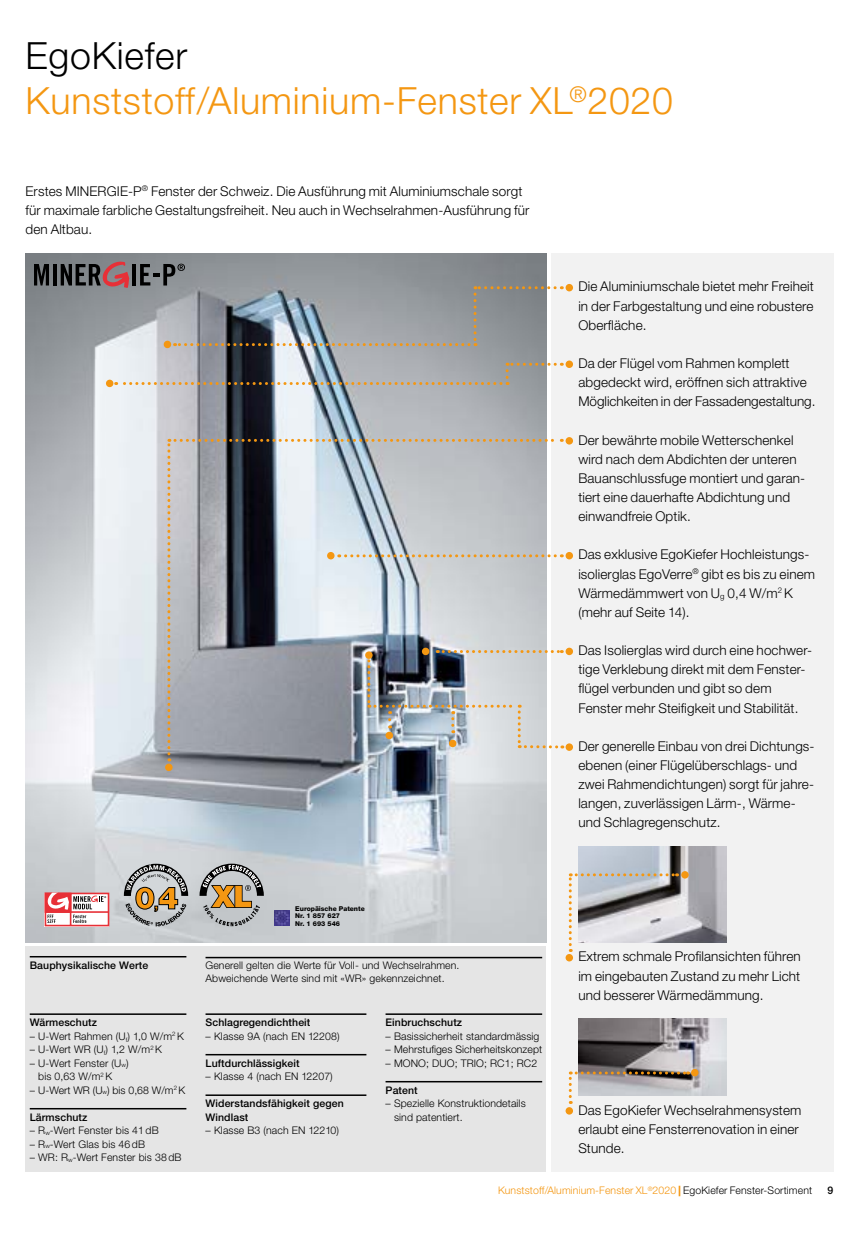
<style>
.page{position:relative;width:859px;height:1238px;background:#fff}
.page>*{position:absolute;margin:0;border:0;box-sizing:border-box;transform-origin:0 0}
.t1{font:300 37.5px/45px "Helvetica Neue LT Std";letter-spacing:.02em;color:#f49712}
.t2{font:300 13.5px/19.2px "Helvetica Neue LT Std";letter-spacing:.01em;color:#000}
.t3{font:300 10.5px/13.5px "Helvetica Neue LT Std";letter-spacing:.01em;color:#000}
.t4{font:500 10.5px/13.5px "Helvetica Neue LT Std";letter-spacing:.01em;color:#000}
.t5{font:300 10.5px "Helvetica Neue LT Std";letter-spacing:.01em;color:#f49712}
.t6{font:800 6.6px/7.6px "Helvetica Neue";color:#000}
.s1{color:#000}
.s2{font-size:6.15px}
.s3{font-weight:800}
</style>
<div class="page">
<div style="left:551px;top:253px;width:282px;height:918px;background:#f2f2f2"></div>
<div style="left:26px;top:946px;width:520px;height:225px;background:#e5e5e5"></div>
<img style="left:26px;top:253px;width:520px;height:689px">
<img style="left:579px;top:846px;width:148px;height:96px">
<img style="left:579px;top:1018px;width:148px;height:77px">
<img style="left:275px;top:910px;width:15px;height:15px">
<div style="left:566px;top:284px;width:7px;height:7px;background:#f49712;border-radius:50%"></div>
<div style="left:566px;top:360px;width:7px;height:8px;background:#f49712;border-radius:50%"></div>
<div style="left:566px;top:437px;width:7px;height:7px;background:#f49712;border-radius:50%"></div>
<div style="left:566px;top:552px;width:7px;height:7px;background:#f49712;border-radius:50%"></div>
<div style="left:566px;top:647px;width:7px;height:8px;background:#f49712;border-radius:50%"></div>
<div style="left:566px;top:743px;width:7px;height:7px;background:#f49712;border-radius:50%"></div>
<div style="left:566px;top:953px;width:7px;height:8px;background:#f49712;border-radius:50%"></div>
<div style="left:566px;top:1107px;width:7px;height:7px;background:#f49712;border-radius:50%"></div>
<svg style="left:45px;top:892px;width:64px;height:34px"></svg>
<svg style="left:124px;top:863px;width:64px;height:63px;background:#a7a196"></svg>
<svg style="left:200px;top:863px;width:64px;height:63px;background:#a8a092"></svg>
<div style="left:681px;top:871px;width:8px;height:7px;background:#f49712;border-radius:50%"></div>
<div style="left:691px;top:1068px;width:7px;height:8px;background:#f49712;border-radius:50%"></div>
<svg style="left:569px;top:873px;width:108px;height:78px"></svg>
<svg style="left:569px;top:1071px;width:120px;height:32px"></svg>
<div style="left:165px;top:763px;width:8px;height:8px;background:#f49712;border-radius:50%"></div>
<svg style="left:116px;top:363px;width:439px;height:22px;background:#a6a5a5"></svg>
<div style="left:106px;top:379px;width:7px;height:8px;background:#f49712;border-radius:50%"></div>
<div style="left:164px;top:341px;width:7px;height:7px;background:#f49712;border-radius:50%"></div>
<svg style="left:167px;top:439px;width:396px;height:322px;background:#abafb4"></svg>
<hr style="left:30px;top:1013px;width:156px;height:1px;background:#000">
<hr style="left:30px;top:1107px;width:156px;height:2px;background:#000">
<hr style="left:30px;top:955px;width:156px;height:2px;background:#000">
<hr style="left:206px;top:1013px;width:160px;height:1px;background:#000">
<hr style="left:206px;top:1053px;width:160px;height:2px;background:#000">
<hr style="left:206px;top:1094px;width:160px;height:1px;background:#000">
<hr style="left:386px;top:1013px;width:156px;height:1px;background:#000">
<hr style="left:386px;top:1080px;width:156px;height:2px;background:#000">
<hr style="left:206px;top:956px;width:336px;height:2px;background:#000">
<svg style="left:34px;top:264px;width:15px;height:21px"></svg>
<hr style="left:53px;top:264px;width:4px;height:21px;background:#000">
<hr style="left:132px;top:264px;width:4px;height:21px;background:#000">
<svg style="left:61px;top:261px;width:68px;height:27px;background:#715558"></svg>
<svg style="left:140px;top:264px;width:415px;height:82px;background:#919699"></svg>
<h1 class="t1" style="left:26px;top:33px;width:649px"><span class="s1">EgoKiefer<br></span>Kunststoff/Aluminium-Fenster XL<sup>®</sup>2020</h1>
<p class="t2" style="left:26px;top:181px;width:505px">Erstes MINERGIE-P<sup>®</sup> Fenster der Schweiz. Die Ausführung mit Aluminiumschale sorgt für maximale farbliche Gestaltungsfreiheit. Neu auch in Wechselrahmen-Ausführung für den Altbau.</p>
<p class="t2" style="left:578px;top:277px;width:237px;text-align:justify">Die Aluminiumschale bietet mehr Freiheit in der Farbgestaltung und eine robustere Oberfläche.</p>
<p class="t2" style="left:578px;top:353px;width:239px">Da der Flügel vom Rahmen komplett abgedeckt wird, eröffnen sich attraktive<br>Möglichkeiten in der Fassadengestaltung.</p>
<p class="t2" style="left:578px;top:430px;width:228px">Der bewährte mobile Wetterschenkel wird nach dem Abdichten der unteren Bauanschlussfuge montiert und garan&shy;tiert eine dauerhafte Abdichtung und einwandfreie Optik.</p>
<p class="t2" style="left:578px;top:544px;width:238px">Das exklusive EgoKiefer Hochleistungs&shy;isolierglas EgoVerre<sup>®</sup> gibt es bis zu einem Wärmedämmwert von U<sub>g</sub> 0,4 W/m<sup>2</sup> K (mehr auf Seite 14).</p>
<p class="t2" style="left:578px;top:640px;width:235px">Das Isolierglas wird durch eine hochwer&shy;tige Verklebung direkt mit dem Fenster&shy;flügel verbunden und gibt so dem Fenster mehr Steifigkeit und Stabilität.</p>
<p class="t2" style="left:578px;top:736px;width:238px">Der generelle Einbau von drei Dichtungs&shy;ebenen (einer Flügelüberschlags- und zwei Rahmendichtungen) sorgt für jahre&shy;langen, zuverlässigen Lärm-, Wärme&shy;und Schlagregenschutz.</p>
<p class="t4" style="left:30px;top:958px;width:120px">Bauphysikalische Werte</p>
<p class="t4" style="left:30px;top:1015px;width:69px">Wärmeschutz</p>
<p class="t3" style="left:30px;top:1029px;width:156px">– U-Wert Rahmen (U<sub>f</sub>) 1,0 W/m<sup>2</sup> K</p>
<p class="t3" style="left:30px;top:1042px;width:134px">– U-Wert WR (U<sub>f</sub>) 1,2 W/m<sup>2</sup> K</p>
<p class="t3" style="left:38px;top:1056px;width:92px;text-indent:-9px">– U-Wert Fenster (U<span class="s2">w</span>) bis 0,63 W/m<sup>2</sup> K</p>
<p class="t3" style="left:30px;top:1083px;width:157px">– U-Wert WR (U<span class="s2">w</span>) bis 0,68 W/m<sup>2</sup> K</p>
<p class="t4" style="left:30px;top:1110px;width:59px">Lärmschutz</p>
<p class="t3" style="left:30px;top:1123px;width:130px">– R<span class="s2">w</span>-Wert Fenster bis 41 dB</p>
<p class="t3" style="left:30px;top:1137px;width:117px">– R<span class="s2">w</span>-Wert Glas bis 46 dB</p>
<p class="t3" style="left:30px;top:1150px;width:153px">– WR: R<span class="s2">w</span>-Wert Fenster bis 38 dB</p>
<p class="t6" style="left:295px;top:904px;width:71px">Europäische Patente<br>Nr. 1 857 627<br>Nr. 1 693 546</p>
<p class="t3" style="left:206px;top:958px;width:255px">Generell gelten die Werte für Voll- und Wechselrahmen.<br>Abweichende Werte sind mit «WR» gekennzeichnet.</p>
<p class="t4" style="left:206px;top:1015px;width:106px">Schlagregendichtheit</p>
<p class="t3" style="left:206px;top:1029px;width:136px">– Klasse 9A (nach EN 12208)</p>
<p class="t4" style="left:206px;top:1056px;width:96px">Luftdurchlässigkeit</p>
<p class="t3" style="left:206px;top:1069px;width:129px">– Klasse 4 (nach EN 12207)</p>
<p class="t4" style="left:206px;top:1096px;width:140px">Widerstandsfähigkeit gegen<br>Windlast</p>
<p class="t3" style="left:206px;top:1123px;width:135px">– Klasse B3 (nach EN 12210)</p>
<p class="t4" style="left:386px;top:1015px;width:78px">Einbruchschutz</p>
<p class="t3" style="left:386px;top:1029px;width:155px">– Basissicherheit standardmässig</p>
<p class="t3" style="left:386px;top:1042px;width:158px">– Mehrstufiges Sicherheitskonzept</p>
<p class="t3" style="left:386px;top:1056px;width:153px">– MONO; DUO; TRIO; RC1; RC2</p>
<p class="t4" style="left:386px;top:1083px;width:34px">Patent</p>
<p class="t3" style="left:394px;top:1096px;width:133px;text-indent:-9px">– Spezielle Konstruktiondetails sind patentiert.</p>
<p class="t2" style="left:578px;top:946px;width:224px;text-align:justify">Extrem schmale Profilansichten führen im eingebauten Zustand zu mehr Licht und besserer Wärmedämmung.</p>
<p class="t2" style="left:578px;top:1099px;width:225px">Das EgoKiefer Wechselrahmensystem erlaubt eine Fensterrenovation in einer<br>Stunde.</p>
<p class="t5" style="left:498px;top:1184px;width:316px">Kunststoff/Aluminium-Fenster XL<sup>®</sup>2020 <span class="s3">|</span> <span class="s1">EgoKiefer Fenster-Sortiment</span></p>
<p class="t4" style="left:828px;top:1183px;width:7px">9</p>
</div>
